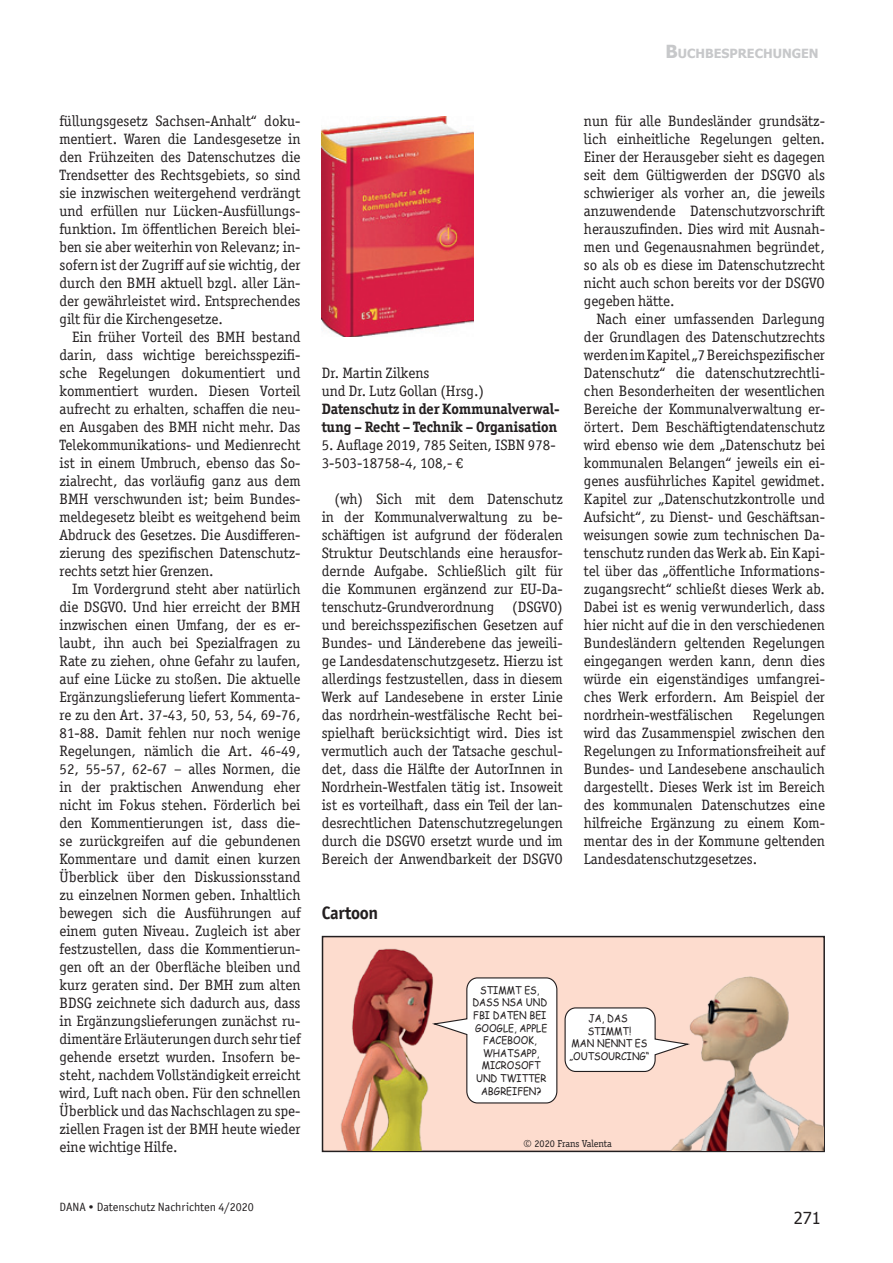
<style>
.page{position:relative;width:893px;height:1263px;background:#fff}
.page>*{position:absolute;margin:0;border:0;box-sizing:border-box;transform-origin:0 0}
.Überschrift_2{font:700 18px "Officina Sans ITC Pro";letter-spacing:-.02em;color:#231f20}
.t1{font:16.5px "Tahoma";color:#231f20}
.Brottext_3{font:15px/18px "Officina Serif ITC Pro";color:#231f20;text-align:justify}
.Brottext_3-2{font:700 15px/18px "Officina Serif ITC Pro";letter-spacing:-.01em;color:#231f20}
.t2{font:700 12.6px "Tahoma";color:#c7c8ca}
.t3{font:12px "Officina Sans ITC Pro";color:#231f20}
.t4{font:10.5px/12.6px "Comic Sans MS";color:#231f20;text-align:center;scale:.9 1}
.t5{font:10.5px "Officina Serif";color:#231f20}
.s1{font-size:18px}
</style>
<div class="page">
<img style="left:322px;top:117px;width:151px;height:219px">
<div style="left:322px;top:936px;width:502px;height:215px;background:#fddcce"></div>
<div style="left:322px;top:936px;width:503px;height:216px;border:2px solid #231f20"></div>
<img style="left:330px;top:936px;width:135px;height:215px">
<img style="left:651px;top:936px;width:172px;height:214px">
<svg style="left:433px;top:977px;width:125px;height:127px"></svg>
<svg style="left:564px;top:1007px;width:125px;height:65px"></svg>
<p class="t2" style="left:665px;top:45px;width:155px"><span class="s1">B</span>UCHBESPRECHUNGEN</p>
<p class="Brottext_3" style="left:60px;top:112px;width:242px">füllungsgesetz Sachsen-Anhalt“ doku&shy;mentiert. Waren die Landesgesetze in den Frühzeiten des Datenschutzes die Trendsetter des Rechtsgebiets, so sind sie inzwischen weitergehend verdrängt und erfüllen nur Lücken-Ausfüllungs&shy;funktion. Im öffentlichen Bereich blei&shy;ben sie aber weiterhin von Relevanz; in&shy;sofern ist der Zugriff auf sie wichtig, der durch den BMH aktuell bzgl. aller Län&shy;der gewährleistet wird. Entsprechendes gilt für die Kirchengesetze.</p>
<p class="Brottext_3" style="left:60px;top:328px;width:242px;text-indent:13px">Ein früher Vorteil des BMH bestand darin, dass wichtige bereichsspezifi&shy;sche Regelungen dokumentiert und kommentiert wurden. Diesen Vorteil aufrecht zu erhalten, schaffen die neu&shy;en Ausgaben des BMH nicht mehr. Das Telekommunikations- und Medienrecht ist in einem Umbruch, ebenso das So&shy;zialrecht, das vorläufig ganz aus dem BMH verschwunden ist; beim Bundes&shy;meldegesetz bleibt es weitgehend beim Abdruck des Gesetzes. Die Ausdifferen&shy;zierung des spezifischen Datenschutz&shy;rechts setzt hier Grenzen.</p>
<p class="Brottext_3" style="left:60px;top:580px;width:242px;text-indent:13px">Im Vordergrund steht aber natürlich die DSGVO. Und hier erreicht der BMH inzwischen einen Umfang, der es er&shy;laubt, ihn auch bei Spezialfragen zu Rate zu ziehen, ohne Gefahr zu laufen, auf eine Lücke zu stoßen. Die aktuelle Ergänzungslieferung liefert Kommenta&shy;re zu den Art. 37-43, 50, 53, 54, 69-76, 81-88. Damit fehlen nur noch wenige Regelungen, nämlich die Art. 46-49, 52, 55-57, 62-67 – alles Normen, die in der praktischen Anwendung eher nicht im Fokus stehen. Förderlich bei den Kommentierungen ist, dass die&shy;se zurückgreifen auf die gebundenen Kommentare und damit einen kurzen Überblick über den Diskussionsstand zu einzelnen Normen geben. Inhaltlich bewegen sich die Ausführungen auf einem guten Niveau. Zugleich ist aber festzustellen, dass die Kommentierun&shy;gen oft an der Oberfläche bleiben und kurz geraten sind. Der BMH zum alten BDSG zeichnete sich dadurch aus, dass in Ergänzungslieferungen zunächst ru&shy;dimentäre Erläuterungen durch sehr tief gehende ersetzt wurden. Insofern be&shy;steht, nachdem Vollständigkeit erreicht wird, Luft nach oben. Für den schnellen Überblick und das Nachschlagen zu spe&shy;ziellen Fragen ist der BMH heute wieder eine wichtige Hilfe.</p>
<p class="t3" style="left:60px;top:1200px;width:196px">DANA • Datenschutz Nachrichten 4/2020</p>
<p class="Brottext_3" style="left:322px;top:364px;width:164px">Dr. Martin Zilkens<br>und Dr. Lutz Gollan (Hrsg.)</p>
<p class="Brottext_3-2" style="left:322px;top:400px;width:239px">Datenschutz in der Kommunalverwal&shy;tung – Recht – Technik – Organisation</p>
<p class="Brottext_3" style="left:322px;top:436px;width:235px">5. Auflage 2019, 785 Seiten, ISBN 978-<br>3-503-18758-4, 108,- €</p>
<p class="Brottext_3" style="left:322px;top:490px;width:242px;text-indent:13px">(wh) Sich mit dem Datenschutz in der Kommunalverwaltung zu be&shy;schäftigen ist aufgrund der föderalen Struktur Deutschlands eine herausfor&shy;dernde Aufgabe. Schließlich gilt für die Kommunen ergänzend zur EU-Da&shy;tenschutz-Grundverordnung (DSGVO) und bereichsspezifischen Gesetzen auf Bundes- und Länderebene das jeweili&shy;ge Landesdatenschutzgesetz. Hierzu ist allerdings festzustellen, dass in diesem Werk auf Landesebene in erster Linie das nordrhein-westfälische Recht bei&shy;spielhaft berücksichtigt wird. Dies ist vermutlich auch der Tatsache geschul&shy;det, dass die Hälfte der AutorInnen in Nordrhein-Westfalen tätig ist. Insoweit ist es vorteilhaft, dass ein Teil der lan&shy;desrechtlichen Datenschutzregelungen durch die DSGVO ersetzt wurde und im Bereich der Anwendbarkeit der DSGVO</p>
<p class="Überschrift_2" style="left:322px;top:902px;width:58px">Cartoon</p>
<p class="Brottext_3" style="left:584px;top:112px;width:242px">nun für alle Bundesländer grundsätz&shy;lich einheitliche Regelungen gelten.<br>Einer der Herausgeber sieht es dagegen seit dem Gültigwerden der DSGVO als schwieriger als vorher an, die jeweils anzuwendende Datenschutzvorschrift herauszufinden. Dies wird mit Ausnah&shy;men und Gegenausnahmen begründet, so als ob es diese im Datenschutzrecht nicht auch schon bereits vor der DSGVO gegeben hätte.</p>
<p class="Brottext_3" style="left:584px;top:310px;width:242px;text-indent:13px">Nach einer umfassenden Darlegung der Grundlagen des Datenschutzrechts werden im Kapitel „7 Bereichspezifischer Datenschutz“ die datenschutzrechtli&shy;chen Besonderheiten der wesentlichen Bereiche der Kommunalverwaltung er&shy;örtert. Dem Beschäftigtendatenschutz wird ebenso wie dem „Datenschutz bei kommunalen Belangen“ jeweils ein ei&shy;genes ausführliches Kapitel gewidmet.<br>Kapitel zur „Datenschutzkontrolle und Aufsicht“, zu Dienst- und Geschäftsan&shy;weisungen sowie zum technischen Da&shy;tenschutz runden das Werk ab. Ein Kapi&shy;tel über das „öffentliche Informations&shy;zugangsrecht“ schließt dieses Werk ab.<br>Dabei ist es wenig verwunderlich, dass hier nicht auf die in den verschiedenen Bundesländern geltenden Regelungen eingegangen werden kann, denn dies würde ein eigenständiges umfangrei&shy;ches Werk erfordern. Am Beispiel der nordrhein-westfälischen</p>
<p class="Brottext_3" style="left:584px;top:706px;width:242px;text-indent:169px">Regelungen wird das Zusammenspiel zwischen den Regelungen zu Informationsfreiheit auf Bundes- und Landesebene anschaulich dargestellt. Dieses Werk ist im Bereich des kommunalen Datenschutzes eine hilfreiche Ergänzung zu einem Kom&shy;mentar des in der Kommune geltenden Landesdatenschutzgesetzes.</p>
<p class="t4" style="left:472px;top:983px;width:85px">STIMMT ES,<br>DASS NSA UND<br>FBI DATEN BEI<br>GOOGLE, APPLE<br>FACEBOOK,<br>WHATSAPP,<br>MICROSOFT<br>UND TWITTER<br>ABGREIFEN?</p>
<p class="t4" style="left:569px;top:1011px;width:91px">JA, DAS<br>STIMMT!<br>MAN NENNT ES „OUTSOURCING“</p>
<p class="t5" style="left:524px;top:1138px;width:90px">© 2020 Frans Valenta</p>
<p class="t1" style="left:794px;top:1208px;width:29px">271</p>
</div>
